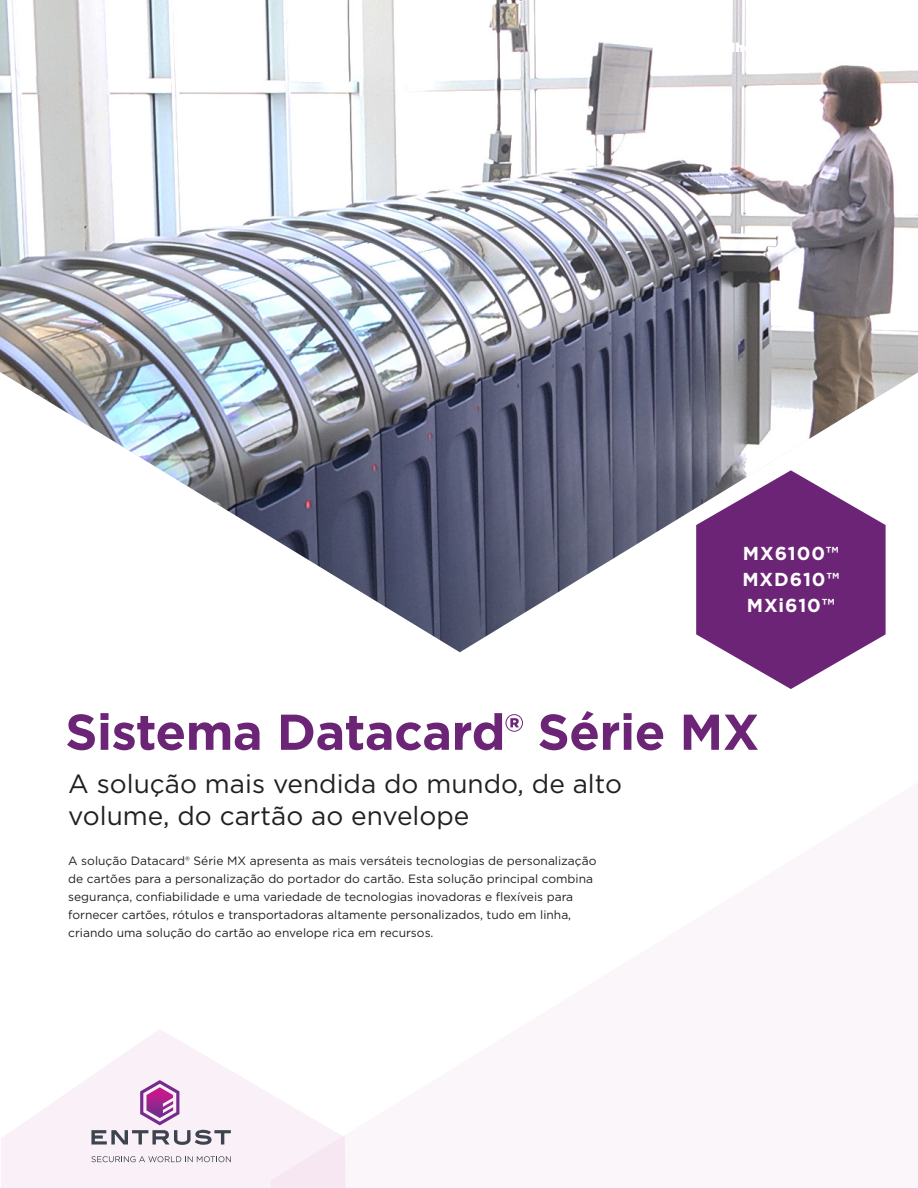
<style>
.page{position:relative;width:918px;height:1188px;background:#fff}
.page>*{position:absolute;margin:0;border:0;box-sizing:border-box;transform-origin:0 0}
.t1{font:700 50.25px "Gotham";letter-spacing:-.01em;color:#6c2476}
.Header_2_H2{font:26.25px/32.2px "Gotham";color:#231f20}
.t2{font:700 18.75px "Gotham";letter-spacing:.05em;color:#fff}
.t3{font:12px/18px "Gotham";color:#231f20}
</style>
<div class="page">
<img style="left:0;top:0;width:918px;height:652px">
<svg style="left:1px;top:1029px;width:270px;height:159px;fill:#faf0f8"></svg>
<svg style="left:271px;top:1095px;width:75px;height:93px;fill:#faf0f8"></svg>
<svg style="left:696px;top:470px;width:190px;height:219px"></svg>
<svg style="left:91px;top:1156px;width:140px;height:6px"></svg>
<svg style="left:91px;top:1080px;width:140px;height:65px"></svg>
<p class="t2" style="left:743px;top:541px;width:98px">MX6100™</p>
<p class="t2" style="left:742px;top:567px;width:99px">MXD610™</p>
<p class="t2" style="left:747px;top:593px;width:89px">MXi610™</p>
<p class="t1" style="left:65px;top:699px;width:696px">Sistema Datacard® Série MX</p>
<h2 class="Header_2_H2" style="left:68px;top:767px;width:555px">A solução mais vendida do mundo, de alto volume, do cartão ao envelope</h2>
<p class="t3" style="left:68px;top:851px;width:530px">A solução Datacard® Série MX apresenta as mais versáteis tecnologias de personalização de cartões para a personalização do portador do cartão. Esta solução principal combina segurança, confiabilidade e uma variedade de tecnologias inovadoras e flexíveis para fornecer cartões, rótulos e transportadoras altamente personalizados, tudo em linha, criando uma solução do cartão ao envelope rica em recursos.</p>
</div>
